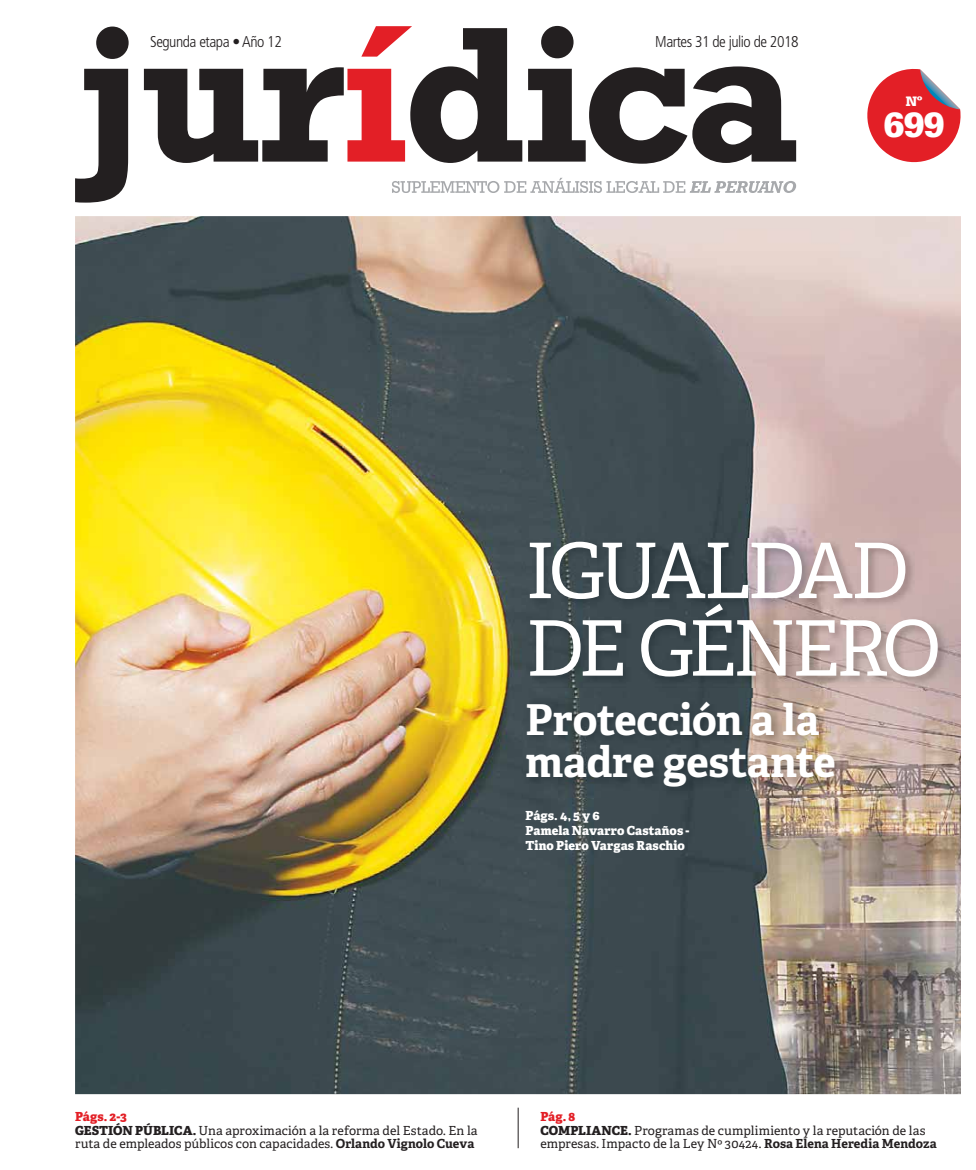
<style>
.page{position:relative;width:976px;height:1170px;background:#fff}
.page>*{position:absolute;margin:0;border:0;box-sizing:border-box;transform-origin:0 0}
.t1{font:76.5px/77.5px "Adelle";letter-spacing:-.075em;color:#fff}
.t2{font:700 42.5px/42.5px "Adelle";letter-spacing:-.005em;color:#fff}
.t3{font:900 37.12px "Serifa Std";color:#fff}
.t4{font:300 condensed 15.62px "Frutiger LT Std";letter-spacing:-.03em;color:#231f20}
.t5{font:900 14.5px "Serifa Std";color:#fff}
.t6{font:12.5px/13.5px "Adelle";letter-spacing:.005em;color:#231f20}
.t7{font:800 12.5px/15px "Adelle";letter-spacing:.005em;color:#fff}
.s1{font-weight:800;color:#e31f26}
.s2{font-weight:800}
.s3{font-weight:700}
</style>
<div class="page">
<svg style="left:75px;top:27px;width:268px;height:175px"></svg>
<svg style="left:347px;top:26px;width:63px;height:136px"></svg>
<svg style="left:410px;top:26px;width:385px;height:138px"></svg>
<svg style="left:867px;top:68px;width:94px;height:95px"></svg>
<svg style="left:392px;top:178px;width:403px;height:15px"></svg>
<img style="left:75px;top:216px;width:885px;height:877px">
<hr style="left:517px;top:1107px;width:1px;height:40px;background:#231f20">
<img style="left:526px;top:538px;width:421px;height:149px">
<img style="left:523px;top:698px;width:321px;height:99px">
<p class="t4" style="left:150px;top:35px;width:133px">Segunda etapa • Año 12</p>
<p class="t4" style="left:655px;top:35px;width:145px">Martes 31 de julio de 2018</p>
<p class="t5" style="left:905px;top:93px;width:18px">Nº</p>
<h3 class="t3" style="left:883px;top:103px;width:62px">699</h3>
<h1 class="t1" style="left:525px;top:539px;width:417px">IGUALDAD<br>DE GÉNERO</h1>
<h2 class="t2" style="left:525px;top:702px;width:311px">Protección a la madre gestante</h2>
<p class="t7" style="left:525px;top:808px;width:165px">Págs. 4, 5 y 6<br>Pamela Navarro Castaños -<br>Tino Piero Vargas Raschio</p>
<p class="t6" style="left:75px;top:1110px;width:404px"><span class="s1">Págs. 2-3<br></span><span class="s2">GESTIÓN PÚBLICA.</span> Una aproximación a la reforma del Estado. En la ruta de empleados públicos con capacidades. <span class="s3">Orlando Vignolo Cueva</span></p>
<p class="t6" style="left:540px;top:1110px;width:397px"><span class="s1">Pág. 8<br></span><span class="s2">COMPLIANCE.</span> Programas de cumplimiento y la reputación de las empresas. Impacto de la Ley Nº 30424. <span class="s3">Rosa Elena Heredia Mendoza</span></p>
</div>
